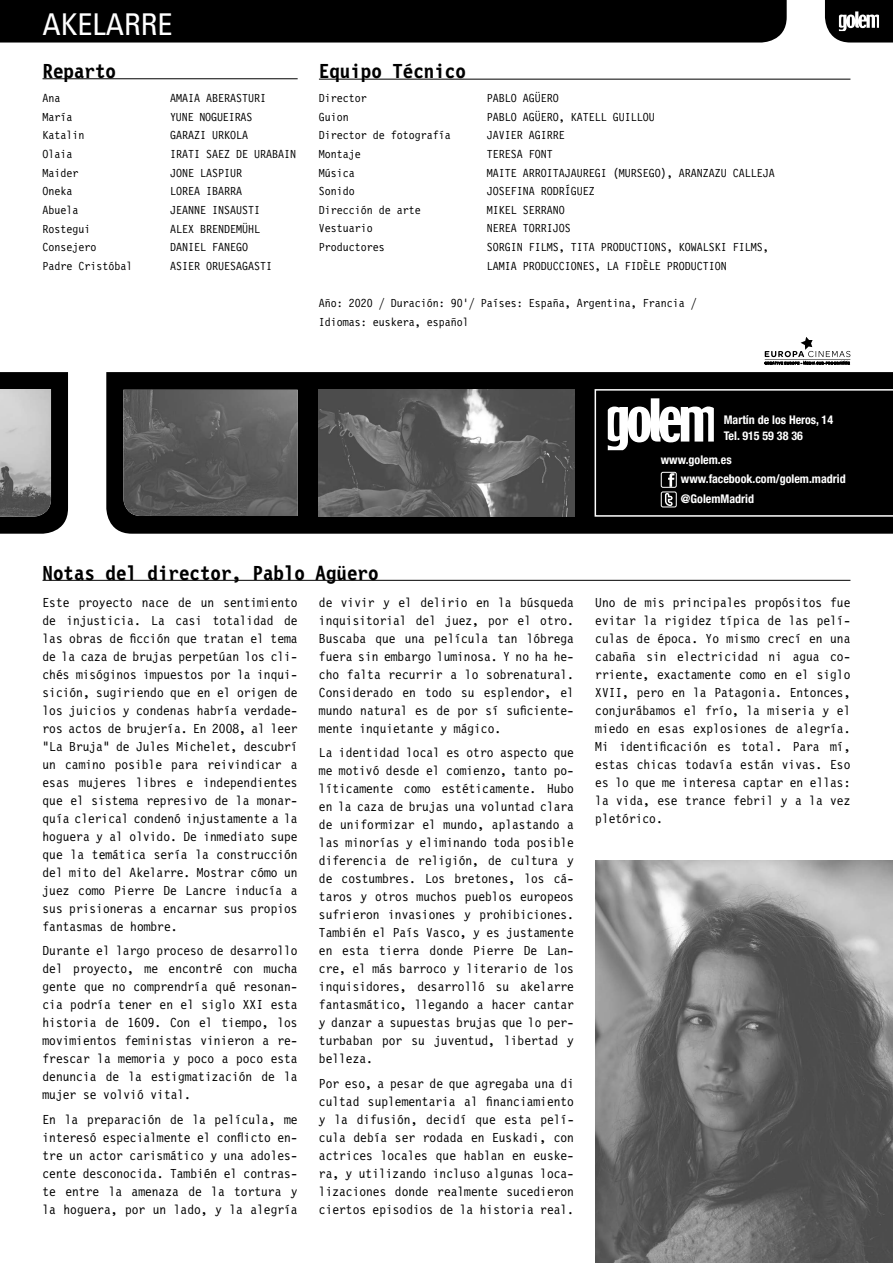
<style>
.page{position:relative;width:893px;height:1263px;background:#fff}
.page>*{position:absolute;margin:0;border:0;box-sizing:border-box;transform-origin:0 0}
.t1{font:condensed 30px "Univers";color:#fff}
.t2{font:700 21px "Letter Gothic 12 Pitch BT";color:#000}
.t3{font:13.5px/18px "Letter Gothic 12 Pitch BT";color:#000;text-align:justify}
.t4{font:12px/18.6px "Letter Gothic 12 Pitch BT";color:#000}
.t5{font:700 condensed 12px/19.5px "Helvetica Neue";color:#fff}
</style>
<div class="page">
<svg style="left:106px;top:372px;width:787px;height:162px;background:#060606"></svg>
<div style="left:0;top:0;width:787px;height:43px;background:#000"></div>
<hr style="left:43px;top:78px;width:255px;height:1px;background:#000">
<hr style="left:319px;top:79px;width:531px;height:1px;background:#000">
<hr style="left:43px;top:580px;width:807px;height:1px;background:#000">
<img style="left:123px;top:390px;width:175px;height:126px">
<img style="left:319px;top:390px;width:255px;height:126px">
<svg style="left:0;top:372px;width:68px;height:162px;background:#090909"></svg>
<img style="left:0;top:389px;width:51px;height:128px">
<svg style="left:825px;top:0;width:68px;height:43px;background:#323232"></svg>
<svg style="left:595px;top:389px;width:298px;height:128px;background:#1c1c1c"></svg>
<svg style="left:765px;top:337px;width:85px;height:28px"></svg>
<img style="left:595px;top:860px;width:298px;height:403px">
<h1 class="t1" style="left:43px;top:6px;width:132px">AKELARRE</h1>
<h2 class="t2" style="left:43px;top:60px;width:75px">Reparto</h2>
<h2 class="t2" style="left:319px;top:60px;width:148px">Equipo Técnico</h2>
<p class="t4" style="left:43px;top:89px;width:19px">Ana</p>
<p class="t4" style="left:170px;top:89px;width:98px">AMAIA ABERASTURI</p>
<p class="t4" style="left:43px;top:108px;width:31px">María</p>
<p class="t4" style="left:170px;top:108px;width:84px">YUNE NOGUEIRAS</p>
<p class="t4" style="left:43px;top:126px;width:43px">Katalin</p>
<p class="t4" style="left:170px;top:126px;width:80px">GARAZI URKOLA</p>
<p class="t4" style="left:43px;top:145px;width:31px">Olaia</p>
<p class="t4" style="left:170px;top:145px;width:128px">IRATI SAEZ DE URABAIN</p>
<p class="t4" style="left:43px;top:164px;width:37px">Maider</p>
<p class="t4" style="left:170px;top:164px;width:74px">JONE LASPIUR</p>
<p class="t4" style="left:43px;top:182px;width:31px">Oneka</p>
<p class="t4" style="left:170px;top:182px;width:74px">LOREA IBARRA</p>
<p class="t4" style="left:43px;top:201px;width:37px">Abuela</p>
<p class="t4" style="left:170px;top:201px;width:92px">JEANNE INSAUSTI</p>
<p class="t4" style="left:43px;top:220px;width:49px">Rostegui</p>
<p class="t4" style="left:170px;top:220px;width:92px">ALEX BRENDEMÜHL</p>
<p class="t4" style="left:43px;top:238px;width:55px">Consejero</p>
<p class="t4" style="left:170px;top:238px;width:80px">DANIEL FANEGO</p>
<p class="t4" style="left:43px;top:257px;width:91px">Padre Cristóbal</p>
<p class="t4" style="left:170px;top:257px;width:104px">ASIER ORUESAGASTI</p>
<p class="t4" style="left:319px;top:89px;width:49px">Director</p>
<p class="t4" style="left:487px;top:89px;width:73px">PABLO AGÜERO</p>
<p class="t4" style="left:319px;top:108px;width:31px">Guion</p>
<p class="t4" style="left:487px;top:108px;width:169px">PABLO AGÜERO, KATELL GUILLOU</p>
<p class="t4" style="left:319px;top:126px;width:133px">Director de fotografía</p>
<p class="t4" style="left:487px;top:126px;width:79px">JAVIER AGIRRE</p>
<p class="t4" style="left:319px;top:145px;width:43px">Montaje</p>
<p class="t4" style="left:487px;top:145px;width:67px">TERESA FONT</p>
<p class="t4" style="left:319px;top:164px;width:37px">Música</p>
<p class="t4" style="left:487px;top:164px;width:290px">MAITE ARROITAJAUREGI (MURSEGO), ARANZAZU CALLEJA</p>
<p class="t4" style="left:319px;top:182px;width:37px">Sonido</p>
<p class="t4" style="left:487px;top:182px;width:109px">JOSEFINA RODRÍGUEZ</p>
<p class="t4" style="left:319px;top:201px;width:103px">Dirección de arte</p>
<p class="t4" style="left:487px;top:201px;width:79px">MIKEL SERRANO</p>
<p class="t4" style="left:319px;top:220px;width:55px">Vestuario</p>
<p class="t4" style="left:487px;top:220px;width:85px">NEREA TORRIJOS</p>
<p class="t4" style="left:319px;top:238px;width:67px">Productores</p>
<p class="t4" style="left:487px;top:238px;width:284px">SORGIN FILMS, TITA PRODUCTIONS, KOWALSKI FILMS,<br>LAMIA PRODUCCIONES, LA FIDÈLE PRODUCTION</p>
<p class="t4" style="left:319px;top:294px;width:379px">Año: 2020 / Duración: 90’/ Países: España, Argentina, Francia /<br>Idiomas: euskera, español</p>
<p class="t5" style="left:724px;top:411px;width:111px;line-height:16.5px">Martín de los Heros, 14<br>Tel. 915 59 38 36</p>
<p class="t5" style="left:681px;top:450px;width:166px;text-indent:-20px">www.golem.es www.facebook.com/golem.madrid @GolemMadrid</p>
<h2 class="t2" style="left:43px;top:561px;width:337px">Notas del director, Pablo Agüero</h2>
<p class="t3" style="left:43px;top:594px;width:257px">Este proyecto nace de un sentimiento de injusticia. La casi totalidad de las obras de ficción que tratan el tema de la caza de brujas perpetúan los cli&shy;chés misóginos impuestos por la inqui&shy;sición, sugiriendo que en el origen de los juicios y condenas habría verdade&shy;ros actos de brujería. En 2008, al leer “La Bruja” de Jules Michelet, descubrí un camino posible para reivindicar a esas mujeres libres e independientes que el sistema represivo de la monar&shy;quía clerical condenó injustamente a la hoguera y al olvido. De inmediato supe que la temática sería la construcción del mito del Akelarre. Mostrar cómo un juez como Pierre De Lancre inducía a sus prisioneras a encarnar sus propios fantasmas de hombre.</p>
<p class="t3" style="left:43px;top:942px;width:257px">Durante el largo proceso de desarrollo del proyecto, me encontré con mucha gente que no comprendría qué resonan&shy;cia podría tener en el siglo XXI esta historia de 1609. Con el tiempo, los movimientos feministas vinieron a re&shy;frescar la memoria y poco a poco esta denuncia de la estigmatización de la mujer se volvió vital.</p>
<p class="t3" style="left:43px;top:1111px;width:257px">En la preparación de la película, me interesó especialmente el conflicto en&shy;tre un actor carismático y una adoles&shy;cente desconocida. También el contras&shy;te entre la amenaza de la tortura y la hoguera, por un lado, y la alegría</p>
<p class="t3" style="left:319px;top:594px;width:257px">de vivir y el delirio en la búsqueda inquisitorial del juez, por el otro.<br>Buscaba que una película tan lóbrega fuera sin embargo luminosa. Y no ha he&shy;cho falta recurrir a lo sobrenatural.<br>Considerado en todo su esplendor, el mundo natural es de por sí suficiente&shy;mente inquietante y mágico.</p>
<p class="t3" style="left:319px;top:744px;width:257px">La identidad local es otro aspecto que me motivó desde el comienzo, tanto po&shy;líticamente como estéticamente. Hubo en la caza de brujas una voluntad clara de uniformizar el mundo, aplastando a las minorías y eliminando toda posible diferencia de religión, de cultura y de costumbres. Los bretones, los cá&shy;taros y otros muchos pueblos europeos sufrieron invasiones y prohibiciones.<br>También el País Vasco, y es justamente en esta tierra donde Pierre De Lan&shy;cre, el más barroco y literario de los inquisidores, desarrolló su akelarre fantasmático, llegando a hacer cantar y danzar a supuestas brujas que lo per&shy;turbaban por su juventud, libertad y belleza.</p>
<p class="t3" style="left:319px;top:1074px;width:257px">Por eso, a pesar de que agregaba una di cultad suplementaria al financiamiento y la difusión, decidí que esta pelí&shy;cula debía ser rodada en Euskadi, con actrices locales que hablan en euske&shy;ra, y utilizando incluso algunas loca&shy;lizaciones donde realmente sucedieron ciertos episodios de la historia real.</p>
<p class="t3" style="left:595px;top:594px;width:257px">Uno de mis principales propósitos fue evitar la rigidez típica de las pelí&shy;culas de época. Yo mismo crecí en una cabaña sin electricidad ni agua co&shy;rriente, exactamente como en el siglo XVII, pero en la Patagonia. Entonces, conjurábamos el frío, la miseria y el miedo en esas explosiones de alegría.<br>Mi identificación es total. Para mí, estas chicas todavía están vivas. Eso es lo que me interesa captar en ellas: la vida, ese trance febril y a la vez pletórico.</p>
</div>
